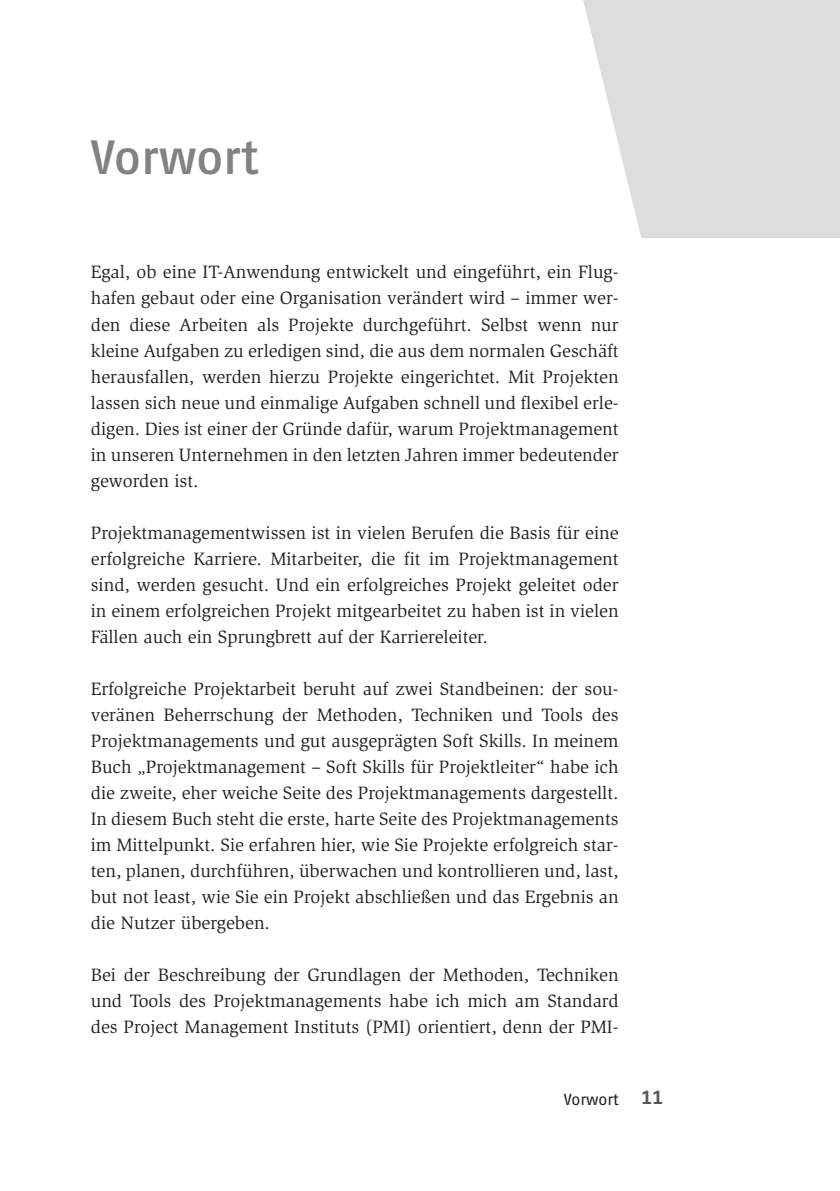
<style>
.page{position:relative;width:840px;height:1191px;background:#fff}
.page>*{position:absolute;margin:0;border:0;box-sizing:border-box;transform-origin:0 0}
.t1{font:48px "Fago No Med";color:#808285}
.t2{font:18.4px/26px "Slimbach Std";color:#231f20;text-align:justify}
.t3{font:16px "Fago No Regular Tf";color:#231f20}
.s1{font-family:"Fago No Bold Tf";font-size:19px;color:#57585a}
</style>
<div class="page">
<svg style="left:583px;top:0;width:256px;height:238px;fill:#dcdddf"></svg>
<h1 class="t1" style="left:91px;top:130px;width:169px">Vorwort</h1>
<p class="t2" style="left:91px;top:259px;width:529px">Egal, ob eine IT-Anwendung entwickelt und eingeführt, ein Flug&shy;hafen gebaut oder eine Organisation verändert wird – immer wer&shy;den diese Arbeiten als Projekte durchgeführt. Selbst wenn nur kleine Aufgaben zu erledigen sind, die aus dem normalen Geschäft herausfallen, werden hierzu Projekte eingerichtet. Mit Projekten lassen sich neue und einmalige Aufgaben schnell und flexibel erle&shy;digen. Dies ist einer der Gründe dafür, warum Projektmanagement in unseren Unternehmen in den letzten Jahren immer bedeutender geworden ist.</p>
<p class="t2" style="left:91px;top:519px;width:529px">Projektmanagementwissen ist in vielen Berufen die Basis für eine erfolgreiche Karriere. Mitarbeiter, die fit im Projektmanagement sind, werden gesucht. Und ein erfolgreiches Projekt geleitet oder in einem erfolgreichen Projekt mitgearbeitet zu haben ist in vielen Fällen auch ein Sprungbrett auf der Karriereleiter.</p>
<p class="t2" style="left:91px;top:675px;width:529px">Erfolgreiche Projektarbeit beruht auf zwei Standbeinen: der sou&shy;veränen Beherrschung der Methoden, Techniken und Tools des Projektmanagements und gut ausgeprägten Soft Skills. In meinem Buch „Projektmanagement – Soft Skills für Projektleiter“ habe ich die zweite, eher weiche Seite des Projektmanagements dargestellt.<br>In diesem Buch steht die erste, harte Seite des Projektmanagements im Mittelpunkt. Sie erfahren hier, wie Sie Projekte erfolgreich star&shy;ten, planen, durchführen, überwachen und kontrollieren und, last, but not least, wie Sie ein Projekt abschließen und das Ergebnis an die Nutzer übergeben.</p>
<p class="t2" style="left:91px;top:961px;width:529px">Bei der Beschreibung der Grundlagen der Methoden, Techniken und Tools des Projektmanagements habe ich mich am Standard des Project Management Instituts (PMI) orientiert, denn der PMI-</p>
<p class="t3" style="left:563px;top:1089px;width:101px">Vorwort <span class="s1">11</span></p>
</div>
